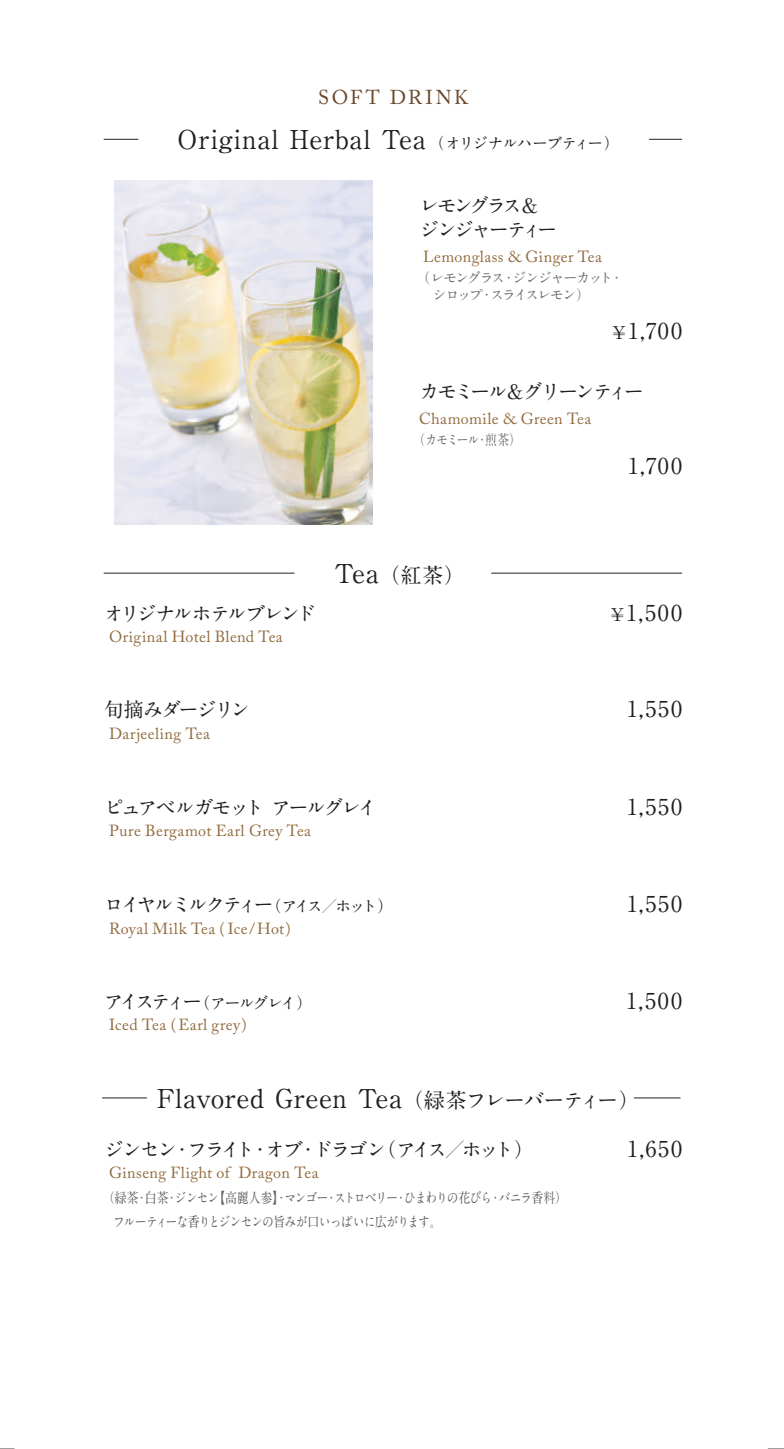
<style>
.page{position:relative;width:784px;height:1449px;background:#fff}
.page>*{position:absolute;margin:0;border:0;box-sizing:border-box;transform-origin:0 0}
.t1{font:700 26px "A1 Mincho Std";letter-spacing:.02em;color:#231f20}
.t2{font:700 22px "A1 Mincho Std";letter-spacing:.085em;color:#231f20}
.t3{font:700 20.8px "A1 Mincho Std";color:#231f20}
.t4{font:700 20px "A1 Mincho Std";letter-spacing:-.135em;color:#231f20}
.t5{font:700 20px/24px "A1 Mincho Std";letter-spacing:-.155em;color:#231f20}
.t6{font:20px "Adobe Caslon Pro";letter-spacing:.125em;color:#69492a}
.t7{font:700 20px "A1 Mincho Std";letter-spacing:-.105em;color:#231f20}
.t8{font:16px "Adobe Caslon Pro";letter-spacing:.025em;color:#916b3f}
.t9{font:700 16px "A1 Mincho Std";letter-spacing:-.105em;color:#231f20}
.t10{font:700 14px/24px "A1 Mincho Std";letter-spacing:-.075em;color:#606264;scale:.85 1}
.t11{font:700 14px/17px "A1 Mincho Std";letter-spacing:-.13em;color:#6c6d70}
.t12{font:700 14px "A1 Mincho Std";letter-spacing:-.13em;color:#6c6d70;scale:.85 1}
.s1{font-size:15.6px}
.s2{font-size:17.6px}
.s3{font-size:26px}
.s4{font-size:16px}
.s5{font-size:20px}
.s6{font-size:20.8px}
</style>
<div class="page">
<img style="left:114px;top:180px;width:258px;height:345px">
<hr style="left:104px;top:139px;width:34px;height:1px;background:#231f20">
<hr style="left:649px;top:139px;width:33px;height:1px;background:#231f20">
<hr style="left:104px;top:573px;width:190px;height:1px;background:#231f20">
<hr style="left:491px;top:573px;width:191px;height:1px;background:#231f20">
<hr style="left:102px;top:1097px;width:45px;height:1px;background:#231f20">
<hr style="left:634px;top:1097px;width:46px;height:1px;background:#231f20">
<svg style="left:0;top:1448px;width:15px;height:1px"></svg>
<svg style="left:767px;top:1448px;width:17px;height:1px"></svg>
<p class="t6" style="left:318px;top:85px;width:152px">SOFT DRINK</p>
<h1 class="t1" style="left:177px;top:118px;width:443px">Original Herbal Tea <span class="s1">（オリジナルハーブティー）</span></h1>
<p class="t5" style="left:419px;top:191px;width:140px">レモングラス＆ジンジャーティー</p>
<p class="t8" style="left:423px;top:247px;width:180px">Lemonglass &amp; Ginger Tea</p>
<p class="t11" style="left:432px;top:267px;width:193px;text-indent:-16px">（レモングラス・ジンジャーカット・シロップ・スライスレモン）</p>
<h2 class="t2" style="left:612px;top:313px;width:71px"><span class="s2">¥</span>1,700</h2>
<p class="t5" style="left:419px;top:377px;width:226px">カモミール＆グリーンティー</p>
<p class="t8" style="left:419px;top:409px;width:174px">Chamomile &amp; Green Tea</p>
<p class="t12" style="left:413px;top:429px;width:129px">（カモミール・煎茶）</p>
<p class="t4" style="left:104px;top:597px;width:214px">オリジナルホテルブレンド</p>
<p class="t8" style="left:109px;top:627px;width:175px">Original Hotel Blend Tea</p>
<p class="t7" style="left:104px;top:694px;width:148px">旬摘みダージリン</p>
<p class="t8" style="left:109px;top:724px;width:102px">Darjeeling Tea</p>
<h3 class="t3" style="left:334px;top:558px;width:132px"><span class="s3">Tea</span>（紅茶）</h3>
<p class="t4" style="left:104px;top:791px;width:275px">ピュアベルガモット アールグレイ</p>
<p class="t8" style="left:109px;top:821px;width:203px">Pure Bergamot Earl Grey Tea</p>
<p class="t4" style="left:104px;top:889px;width:291px">ロイヤルミルクティー<span class="s4">（アイス／ホット）</span></p>
<p class="t8" style="left:109px;top:918px;width:183px">Royal Milk Tea (Ice/Hot)</p>
<p class="t9" style="left:104px;top:990px;width:210px"><span class="s5">アイスティー</span>（アールグレイ）</p>
<p class="t8" style="left:109px;top:1015px;width:139px">Iced Tea (Earl grey)</p>
<h2 class="t2" style="left:628px;top:448px;width:56px">1,700</h2>
<h2 class="t2" style="left:611px;top:594px;width:73px"><span class="s2">¥</span>1,500</h2>
<h2 class="t2" style="left:627px;top:691px;width:57px">1,550</h2>
<h2 class="t2" style="left:627px;top:789px;width:57px">1,550</h2>
<h2 class="t2" style="left:627px;top:886px;width:57px">1,550</h2>
<h2 class="t2" style="left:626px;top:983px;width:57px">1,500</h2>
<h1 class="t1" style="left:157px;top:1077px;width:484px">Flavored Green Tea<span class="s6">（緑茶フレーバーティー）</span></h1>
<p class="t4" style="left:104px;top:1133px;width:432px">ジンセン・フライト・オブ・ドラゴン（アイス／ホット）</p>
<p class="t8" style="left:109px;top:1163px;width:211px">Ginseng Flight of Dragon Tea</p>
<p class="t10" style="left:113px;top:1184px;width:536px;text-indent:-10px">（緑茶・白茶・ジンセン【高麗人参】・マンゴー・ストロベリー・ひまわりの花びら・バニラ香料）フルーティーな香りとジンセンの旨みが口いっぱいに広がります。</p>
<h2 class="t2" style="left:627px;top:1131px;width:56px">1,650</h2>
</div>
